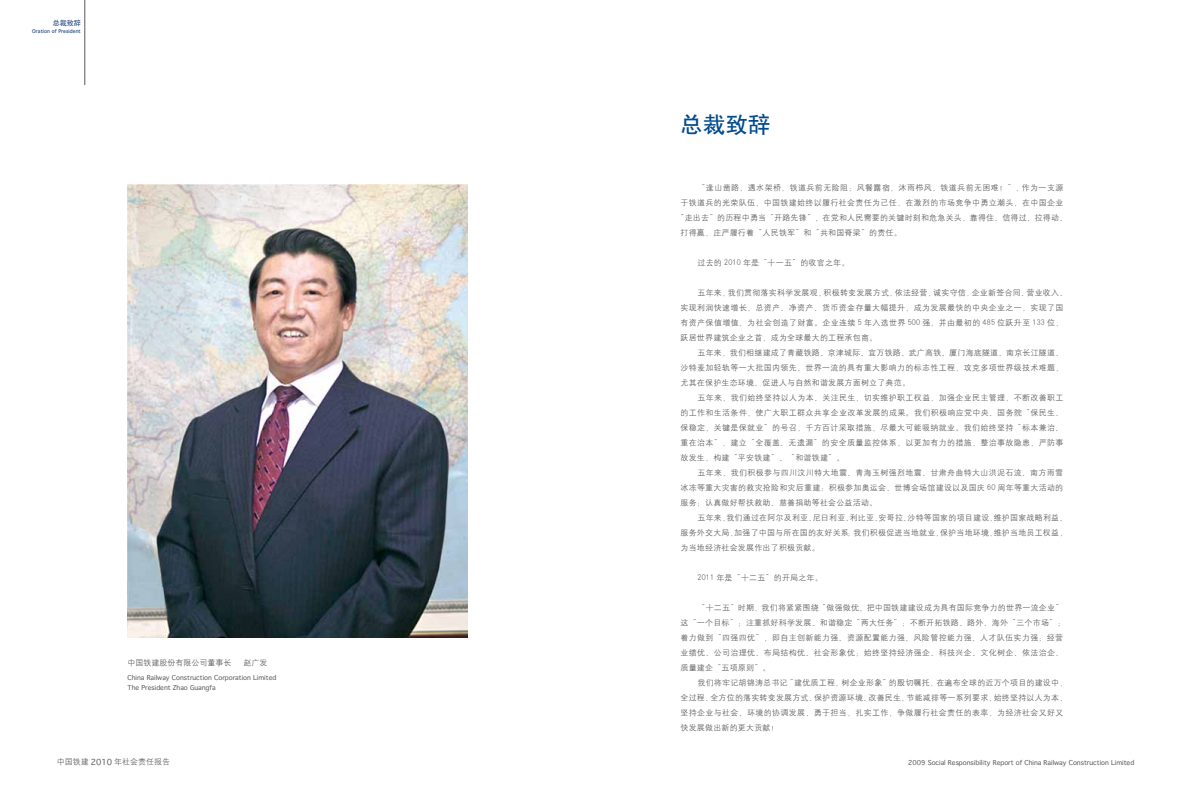
<style>
.page{position:relative;width:1191px;height:808px;background:#fff}
.page>*{position:absolute;margin:0;border:0;box-sizing:border-box;transform-origin:0 0}
.t1{font:22px "H Yb 1 gj";color:#004a8f}
.t2{font:8px/15px "H Yg 2 gj";letter-spacing:.025em;color:#595757;text-align:justify}
.t3{font:8px/15px "H Yg 2 gj";letter-spacing:.045em;color:#595757}
.t4{font:8px "H Yg 2 gj";letter-spacing:.05em;color:#595757}
.t5{font:8px "H Yg 2 gj";color:#595757}
.t6{font:7px "H Yb 1 gj";color:#284b85}
.t7{font:6.5px/10px "Thonburi";color:#595757}
.t8{font:700 5px "Thonburi";color:#284b85}
.s1{font-family:"Thonburi"}
</style>
<div class="page">
<img style="left:128px;top:184px;width:340px;height:454px">
<hr style="left:85px;top:0;width:1px;height:85px;background:#595757">
<p class="t6" style="left:53px;top:20px;width:29px">总裁致辞</p>
<p class="t8" style="left:32px;top:27px;width:50px">Oration of President</p>
<p class="t5" style="left:128px;top:659px;width:105px">中国铁建股份有限公司董事长</p>
<p class="t2" style="left:244px;top:655px;width:25px">赵广发</p>
<p class="t7" style="left:128px;top:672px;width:150px">China Railway Construction Corporation Limited<br>The President Zhao Guangfa</p>
<h1 class="t1" style="left:680px;top:113px;width:91px">总裁致辞</h1>
<p class="t4" style="left:697px;top:184px;width:367px">“逢山凿路，遇水架桥，铁道兵前无险阻；风餐露宿，沐雨栉风，铁道兵前无困难！”, 作为一支源</p>
<p class="t2" style="left:680px;top:195px;width:384px">于铁道兵的光荣队伍，中国铁建始终以履行社会责任为己任，在激烈的市场竞争中勇立潮头，在中国企业</p>
<p class="t2" style="left:676px;top:210px;width:392px">“走出去”的历程中勇当“开路先锋”，在党和人民需要的关键时刻和危急关头，靠得住、信得过、拉得动、</p>
<p class="t2" style="left:680px;top:225px;width:223px">打得赢，庄严履行着“人民铁军”和“共和国脊梁”的责任。</p>
<p class="t2" style="left:697px;top:255px;width:153px">过去的 2010 年是“十一五”的收官之年。</p>
<p class="t3" style="left:680px;top:285px;width:388px;text-indent:17px">五年来，我们贯彻落实科学发展观，积极转变发展方式，依法经营，诚实守信，企业新签合同、营业收入、实现利润快速增长，总资产、净资产、货币资金存量大幅提升，成为发展最快的中央企业之一，实现了国有资产保值增值，为社会创造了财富。企业连续 5 年入选世界 500 强，并由最初的 485 位跃升至 133 位，跃居世界建筑企业之首，成为全球最大的工程承包商。</p>
<p class="t2" style="left:680px;top:345px;width:384px;text-indent:17px">五年来，我们相继建成了青藏铁路、京津城际、宜万铁路、武广高铁、厦门海底隧道、南京长江隧道、沙特麦加轻轨等一大批国内领先、世界一流的具有重大影响力的标志性工程，攻克多项世界级技术难题，尤其在保护生态环境、促进人与自然和谐发展方面树立了典范。</p>
<p class="t2" style="left:680px;top:390px;width:384px;text-indent:17px">五年来，我们始终坚持以人为本、关注民生，切实维护职工权益，加强企业民主管理，不断改善职工的工作和生活条件，使广大职工群众共享企业改革发展的成果。我们积极响应党中央、国务院“保民生、保稳定，关键是保就业”的号召，千方百计采取措施，尽最大可能吸纳就业。我们始终坚持“标本兼治、重在治本”，建立“全覆盖、无遗漏”的安全质量监控体系，以更加有力的措施，整治事故隐患，严防事故发生，构建“平安铁建”、“和谐铁建”。</p>
<p class="t2" style="left:680px;top:465px;width:384px;text-indent:17px">五年来，我们积极参与四川汶川特大地震、青海玉树强烈地震、甘肃舟曲特大山洪泥石流、南方雨雪冰冻等重大灾害的救灾抢险和灾后重建；积极参加奥运会、世博会场馆建设以及国庆 60 周年等重大活动的服务；认真做好帮扶救助、慈善捐助等社会公益活动。</p>
<p class="t2" style="left:680px;top:510px;width:388px;text-indent:17px">五年来，我们通过在阿尔及利亚、尼日利亚、利比亚、安哥拉、沙特等国家的项目建设，维护国家战略利益、服务外交大局，加强了中国与所在国的友好关系；我们积极促进当地就业，保护当地环境，维护当地员工权益，为当地经济社会发展作出了积极贡献。</p>
<p class="t2" style="left:697px;top:570px;width:127px">2011 年是“十二五”的开局之年。</p>
<p class="t2" style="left:680px;top:600px;width:386px;text-align:left;text-indent:17px">“十二五”时期，我们将紧紧围绕“做强做优，把中国铁建建设成为具有国际竞争力的世界一流企业”这“一个目标”；注重抓好科学发展、和谐稳定“两大任务”；不断开拓铁路、路外、海外“三个市场”；着力做到“四强四优”，即自主创新能力强、资源配置能力强、风险管控能力强、人才队伍实力强；经营业绩优、公司治理优、布局结构优、社会形象优；始终坚持经济强企、科技兴企、文化树企、依法治企、质量建企“五项原则”。</p>
<p class="t2" style="left:680px;top:675px;width:388px;text-align:left;text-indent:17px">我们将牢记胡锦涛总书记“建优质工程，树企业形象”的殷切嘱托，在遍布全球的近万个项目的建设中，全过程、全方位的落实转变发展方式、保护资源环境、改善民生、节能减排等一系列要求，始终坚持以人为本，坚持企业与社会、环境的协调发展，勇于担当，扎实工作，争做履行社会责任的表率，为经济社会又好又快发展做出新的更大贡献！</p>
<p class="t5" style="left:57px;top:758px;width:115px">中国铁建 <span class="s1">2010</span> 年社会责任报告</p>
<p class="t7" style="left:908px;top:757px;width:227px">2009 Social Responsibility Report of China Railway Construction Limited</p>
</div>
